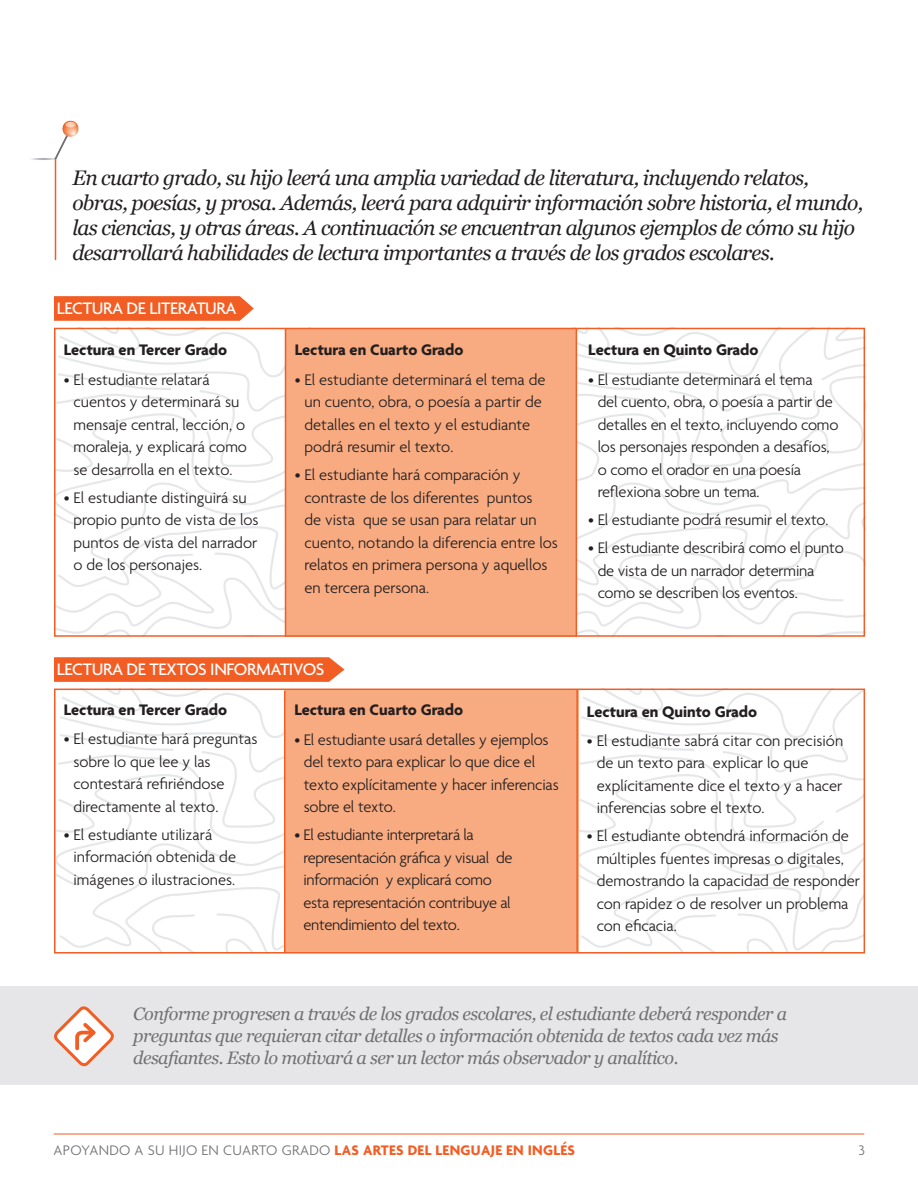
<style>
.page{position:relative;width:918px;height:1188px;background:#fff}
.page>*{position:absolute;margin:0;border:0;box-sizing:border-box;transform-origin:0 0}
.Call_Out{font:italic 21px/25.2px "Georgia";letter-spacing:-.035em;color:#231f20}
.Call_Out-2{font:italic 18px/21.6px "Georgia";letter-spacing:-.03em;color:#717074}
.Call_Out-3{font:500 18px "Agenda";letter-spacing:-.02em;color:#fff}
.Bullet_Copy{font:300 16.5px/22.5px "Agenda";letter-spacing:-.005em;color:#231f20}
.Bullet_Copy-2{font:700 16.5px "Agenda";color:#231f20}
.t1{font:300 15px "Agenda";letter-spacing:.02em;color:#717074}
.s1{font-weight:700;color:#f25d24}
</style>
<div class="page">
<img style="left:31px;top:120px;width:48px;height:56px">
<svg style="left:57px;top:692px;width:227px;height:259px"></svg>
<svg style="left:579px;top:692px;width:283px;height:259px"></svg>
<svg style="left:57px;top:331px;width:228px;height:303px"></svg>
<svg style="left:577px;top:331px;width:285px;height:303px"></svg>
<div style="left:286px;top:328px;width:291px;height:309px;background:#f8ab81"></div>
<hr style="left:576px;top:329px;width:1px;height:307px;background:#f25d24">
<hr style="left:285px;top:329px;width:1px;height:307px;background:#f25d24">
<hr style="left:54px;top:1134px;width:810px;height:1px;background:#f25d24">
<div style="left:54px;top:328px;width:811px;height:309px;border:2px solid #f25d24"></div>
<hr style="left:55px;top:160px;width:1px;height:100px;background:#f25d24">
<div style="left:285px;top:689px;width:294px;height:263px;background:#f8ab81"></div>
<hr style="left:576px;top:690px;width:2px;height:261px;background:#f25d24">
<hr style="left:284px;top:691px;width:2px;height:262px;background:#f25d24">
<div style="left:54px;top:689px;width:811px;height:265px;border:2px solid #f25d24"></div>
<div style="left:1px;top:986px;width:917px;height:99px;background:#e6e6e8"></div>
<svg style="left:54px;top:1006px;width:60px;height:61px"></svg>
<svg style="left:54px;top:296px;width:200px;height:25px;background:#f2652e"></svg>
<svg style="left:54px;top:657px;width:291px;height:25px;background:#f2632d"></svg>
<p class="Call_Out" style="left:72px;top:165px;width:793px">En cuarto grado, su hijo leerá una amplia variedad de literatura, incluyendo relatos, obras, poesías, y prosa. Además, leerá para adquirir información sobre historia, el mundo, las ciencias, y otras áreas. A continuación se encuentran algunos ejemplos de cómo su hijo desarrollará habilidades de lectura importantes a través de los grados escolares.</p>
<p class="Call_Out-3" style="left:57px;top:298px;width:182px">LECTURA DE LITERATURA</p>
<p class="Bullet_Copy-2" style="left:64px;top:341px;width:165px">Lectura en Tercer Grado</p>
<p class="Bullet_Copy" style="left:73px;top:369px;width:175px;text-indent:-10px">• El estudiante relatará cuentos y determinará su mensaje central, lección, o moraleja, y explicará como se desarrolla en el texto.</p>
<p class="Bullet_Copy" style="left:73px;top:487px;width:186px;text-indent:-10px">• El estudiante distinguirá su propio punto de vista de los puntos de vista del narrador o de los personajes.</p>
<p class="Bullet_Copy-2" style="left:295px;top:341px;width:170px">Lectura en Cuarto Grado</p>
<p class="Bullet_Copy" style="left:304px;top:369px;width:242px;text-indent:-10px">• El estudiante determinará el tema de un cuento, obra, o poesía a partir de detalles en el texto y el estudiante podrá resumir el texto.</p>
<p class="Bullet_Copy" style="left:304px;top:465px;width:255px;text-indent:-10px">• El estudiante hará comparación y contraste de los diferentes puntos<br>de vista que se usan para relatar un cuento, notando la diferencia entre los relatos en primera persona y aquellos en tercera persona.</p>
<p class="Call_Out-3" style="left:57px;top:659px;width:269px">LECTURA DE TEXTOS INFORMATIVOS</p>
<p class="Bullet_Copy-2" style="left:64px;top:701px;width:165px">Lectura en Tercer Grado</p>
<p class="Bullet_Copy" style="left:73px;top:729px;width:186px;text-indent:-10px">• El estudiante hará preguntas sobre lo que lee y las contestará refiriéndose directamente al texto.</p>
<p class="Bullet_Copy" style="left:73px;top:824px;width:164px;text-indent:-10px">• El estudiante utilizará información obtenida de imágenes o ilustraciones.</p>
<p class="Bullet_Copy-2" style="left:294px;top:701px;width:170px">Lectura en Cuarto Grado</p>
<p class="Bullet_Copy" style="left:304px;top:729px;width:256px;text-indent:-9px">• El estudiante usará detalles y ejemplos del texto para explicar lo que dice el texto explícitamente y hacer inferencias sobre el texto.</p>
<p class="Bullet_Copy" style="left:303px;top:825px;width:211px;text-indent:-9px">• El estudiante interpretará la representación gráfica y visual de información y explicará como esta representación contribuye al entendimiento del texto.</p>
<p class="Bullet_Copy-2" style="left:588px;top:341px;width:172px">Lectura en Quinto Grado</p>
<p class="Bullet_Copy" style="left:598px;top:369px;width:242px;text-indent:-9px">• El estudiante determinará el tema<br>del cuento, obra, o poesía a partir de detalles en el texto, incluyendo como los personajes responden a desafíos, o como el orador en una poesía reflexiona sobre un tema.</p>
<p class="Bullet_Copy" style="left:588px;top:510px;width:242px">• El estudiante podrá resumir el texto.</p>
<p class="Bullet_Copy" style="left:598px;top:538px;width:248px;text-indent:-9px">• El estudiante describirá como el punto de vista de un narrador determina como se describen los eventos.</p>
<p class="Bullet_Copy-2" style="left:587px;top:702px;width:172px">Lectura en Quinto Grado</p>
<p class="Bullet_Copy" style="left:597px;top:730px;width:248px;text-indent:-10px">• El estudiante sabrá citar con precisión de un texto para explicar lo que explícitamente dice el texto y a hacer inferencias sobre el texto.</p>
<p class="Bullet_Copy" style="left:597px;top:826px;width:265px;text-indent:-10px">• El estudiante obtendrá información de múltiples fuentes impresas o digitales, demostrando la capacidad de responder con rapidez o de resolver un problema con eficacia.</p>
<p class="Call_Out-2" style="left:133px;top:1004px;width:655px">Conforme progresen a través de los grados escolares, el estudiante deberá responder a preguntas que requieran citar detalles o información obtenida de textos cada vez más desafiantes. Esto lo motivará a ser un lector más observador y analítico.</p>
<p class="t1" style="left:54px;top:1142px;width:523px">APOYANDO A SU HIJO EN CUARTO GRADO <span class="s1">LAS ARTES DEL LENGUAJE EN INGLÉS</span></p>
<p class="t1" style="left:859px;top:1142px;width:8px">3</p>
</div>
